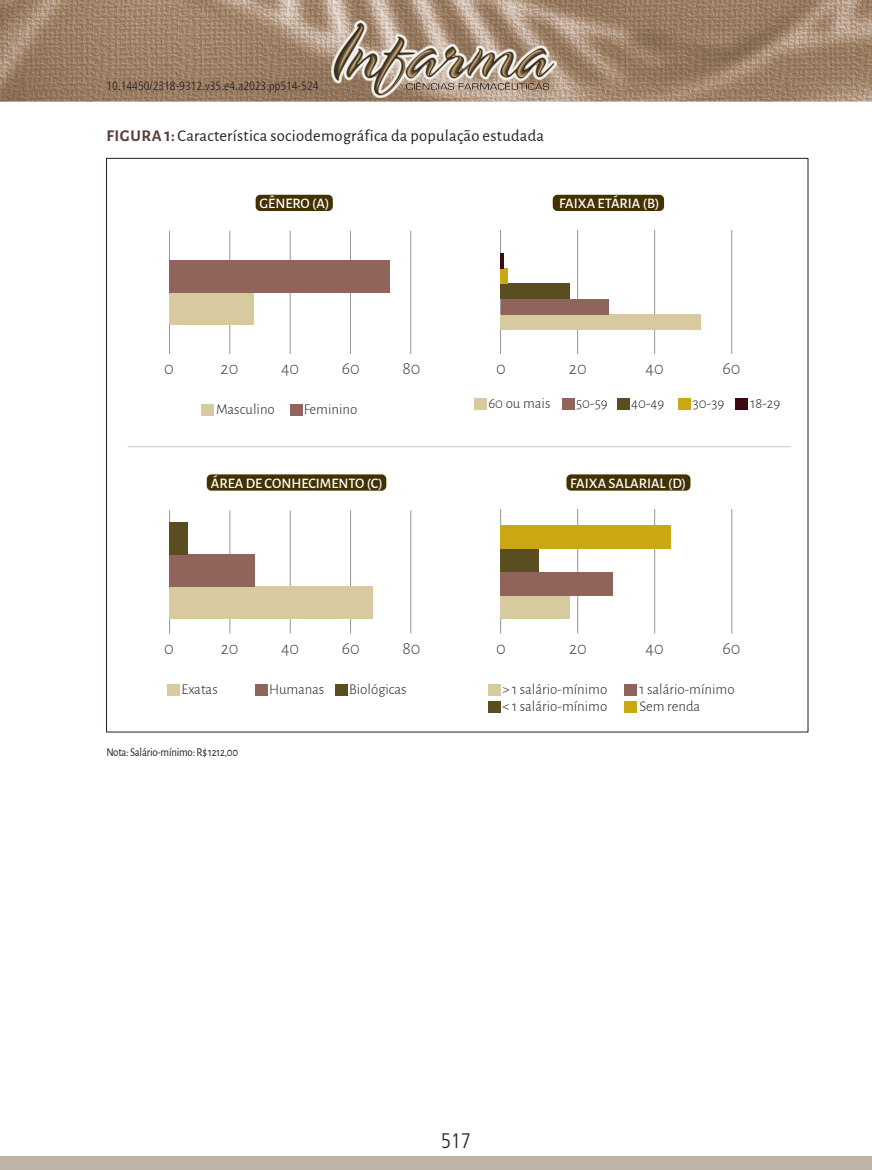
<style>
.page{position:relative;width:872px;height:1170px;background:#fff}
.page>*{position:absolute;margin:0;border:0;box-sizing:border-box;transform-origin:0 0}
.t1{font:300 condensed 21px "Frutiger LT Std";color:#231f20}
.t2{font:300 18.15px "Alegreya Sans";color:#3e3e3f}
.t3{font:16.5px "Alegreya Sans";letter-spacing:.015em;color:#231f20}
.t4{font:300 14.85px "Alegreya Sans";color:#231f20}
.t5{font:500 14.55px "Alegreya Sans";color:#fff}
.t6{font:300 condensed 12px "Frutiger LT Std";color:#231f20}
.t7{font:12px "Alegreya Sans";letter-spacing:-.02em;color:#231f20;scale:.9 1}
.s1{font-weight:700;color:#583f39}
</style>
<div class="page">
<img style="left:0;top:0;width:872px;height:101px">
<div style="left:0;top:1155px;width:872px;height:14px;background:#bfb3a8"></div>
<img style="left:332px;top:20px;width:224px;height:77px">
<hr style="left:410px;top:231px;width:1px;height:123px;background:#939598">
<hr style="left:350px;top:231px;width:1px;height:123px;background:#939598">
<hr style="left:290px;top:231px;width:1px;height:123px;background:#939598">
<hr style="left:229px;top:231px;width:1px;height:123px;background:#939598">
<hr style="left:169px;top:231px;width:1px;height:123px;background:#939598">
<div style="left:169px;top:292px;width:85px;height:32px;background:#d7ca9e"></div>
<div style="left:169px;top:260px;width:220px;height:32px;background:#91645b"></div>
<div style="left:256px;top:195px;width:77px;height:16px;background:#433103;border-radius:5px"></div>
<div style="left:202px;top:404px;width:12px;height:12px;background:#d7ca9e"></div>
<div style="left:290px;top:404px;width:13px;height:12px;background:#91645b"></div>
<hr style="left:410px;top:510px;width:1px;height:123px;background:#939598">
<hr style="left:350px;top:510px;width:1px;height:123px;background:#939598">
<hr style="left:290px;top:510px;width:1px;height:123px;background:#939598">
<hr style="left:230px;top:510px;width:1px;height:123px;background:#939598">
<hr style="left:169px;top:510px;width:1px;height:123px;background:#939598">
<div style="left:207px;top:474px;width:179px;height:16px;background:#433103;border-radius:5px"></div>
<div style="left:167px;top:684px;width:12px;height:11px;background:#d7ca9e"></div>
<div style="left:255px;top:684px;width:13px;height:11px;background:#91645b"></div>
<div style="left:170px;top:586px;width:203px;height:32px;background:#d7ca9e"></div>
<div style="left:170px;top:554px;width:85px;height:32px;background:#91645b"></div>
<div style="left:170px;top:522px;width:18px;height:32px;background:#5a4e21"></div>
<div style="left:335px;top:684px;width:13px;height:11px;background:#5a4e21"></div>
<hr style="left:731px;top:230px;width:1px;height:124px;background:#939598">
<hr style="left:654px;top:230px;width:1px;height:124px;background:#939598">
<hr style="left:577px;top:230px;width:1px;height:124px;background:#939598">
<hr style="left:500px;top:230px;width:1px;height:124px;background:#939598">
<div style="left:500px;top:314px;width:201px;height:15px;background:#d7ca9e"></div>
<div style="left:500px;top:299px;width:108px;height:15px;background:#91645b"></div>
<div style="left:500px;top:284px;width:70px;height:15px;background:#5a4e21"></div>
<div style="left:500px;top:268px;width:8px;height:16px;background:#c9a814"></div>
<hr style="left:500px;top:253px;width:4px;height:15px;background:#3f0914">
<div style="left:553px;top:195px;width:111px;height:16px;background:#433103;border-radius:5px"></div>
<div style="left:474px;top:398px;width:12px;height:11px;background:#d7ca9e"></div>
<div style="left:562px;top:398px;width:13px;height:11px;background:#91645b"></div>
<div style="left:617px;top:398px;width:12px;height:11px;background:#5a4e21"></div>
<div style="left:678px;top:398px;width:13px;height:11px;background:#c9a814"></div>
<div style="left:735px;top:398px;width:12px;height:11px;background:#3f0914"></div>
<hr style="left:731px;top:509px;width:1px;height:124px;background:#939598">
<hr style="left:654px;top:509px;width:1px;height:124px;background:#939598">
<hr style="left:577px;top:509px;width:1px;height:124px;background:#939598">
<hr style="left:500px;top:509px;width:1px;height:124px;background:#939598">
<div style="left:566px;top:474px;width:124px;height:16px;background:#433103;border-radius:5px"></div>
<div style="left:500px;top:595px;width:70px;height:23px;background:#d7ca9e"></div>
<div style="left:500px;top:572px;width:112px;height:23px;background:#91645b"></div>
<div style="left:500px;top:548px;width:39px;height:24px;background:#5a4e21"></div>
<div style="left:500px;top:525px;width:171px;height:23px;background:#c9a814"></div>
<div style="left:488px;top:684px;width:12px;height:11px;background:#d7ca9e"></div>
<div style="left:488px;top:701px;width:12px;height:11px;background:#5a4e21"></div>
<div style="left:624px;top:684px;width:12px;height:11px;background:#91645b"></div>
<div style="left:624px;top:701px;width:12px;height:11px;background:#c9a814"></div>
<hr style="left:128px;top:446px;width:663px;height:1px;background:#c7c8ca">
<p class="t6" style="left:106px;top:79px;width:214px">10.14450/2318-9312.v35.e4.a2023.pp514-524</p>
<p class="t3" style="left:106px;top:124px;width:439px"><span class="s1">FIGURA 1:</span> Característica sociodemográfica da população estudada</p>
<p class="t5" style="left:259px;top:193px;width:71px">GÊNERO (A)</p>
<p class="t5" style="left:559px;top:193px;width:102px">FAIXA ETÁRIA (B)</p>
<p class="t2" style="left:164px;top:356px;width:11px">0</p>
<p class="t2" style="left:221px;top:356px;width:19px">20</p>
<p class="t2" style="left:281px;top:356px;width:20px">40</p>
<p class="t2" style="left:342px;top:356px;width:20px">60</p>
<p class="t2" style="left:402px;top:356px;width:20px">80</p>
<p class="t4" style="left:216px;top:399px;width:60px">Masculino</p>
<p class="t4" style="left:304px;top:399px;width:55px">Feminino</p>
<p class="t5" style="left:211px;top:472px;width:173px">ÁREA DE CONHECIMENTO (C)</p>
<p class="t2" style="left:164px;top:635px;width:11px">0</p>
<p class="t2" style="left:221px;top:635px;width:19px">20</p>
<p class="t2" style="left:281px;top:635px;width:20px">40</p>
<p class="t2" style="left:342px;top:635px;width:20px">60</p>
<p class="t2" style="left:402px;top:635px;width:20px">80</p>
<p class="t4" style="left:181px;top:679px;width:38px">Exatas</p>
<p class="t4" style="left:269px;top:679px;width:57px">Humanas</p>
<p class="t4" style="left:349px;top:679px;width:59px">Biológicas</p>
<p class="t7" style="left:106px;top:743px;width:148px">Nota: Salário-mínimo: R$ 1212,00</p>
<p class="t2" style="left:496px;top:356px;width:11px">0</p>
<p class="t2" style="left:569px;top:356px;width:19px">20</p>
<p class="t2" style="left:645px;top:356px;width:20px">40</p>
<p class="t2" style="left:722px;top:356px;width:20px">60</p>
<p class="t4" style="left:488px;top:393px;width:64px">60 ou mais</p>
<p class="t4" style="left:576px;top:393px;width:33px">50-59</p>
<p class="t4" style="left:631px;top:393px;width:35px">40-49</p>
<p class="t4" style="left:693px;top:393px;width:33px">30-39</p>
<p class="t4" style="left:750px;top:393px;width:32px">18-29</p>
<p class="t5" style="left:570px;top:472px;width:117px">FAIXA SALARIAL (D)</p>
<p class="t2" style="left:496px;top:635px;width:11px">0</p>
<p class="t2" style="left:569px;top:635px;width:19px">20</p>
<p class="t2" style="left:645px;top:635px;width:20px">40</p>
<p class="t2" style="left:722px;top:635px;width:20px">60</p>
<p class="t4" style="left:502px;top:679px;width:106px">&gt; 1 salário-mínimo</p>
<p class="t4" style="left:639px;top:679px;width:97px">1 salário-mínimo</p>
<p class="t4" style="left:502px;top:696px;width:106px">&lt; 1 salário-mínimo</p>
<p class="t4" style="left:639px;top:696px;width:62px">Sem renda</p>
<h1 class="t1" style="left:441px;top:1128px;width:32px">517</h1>
</div>
